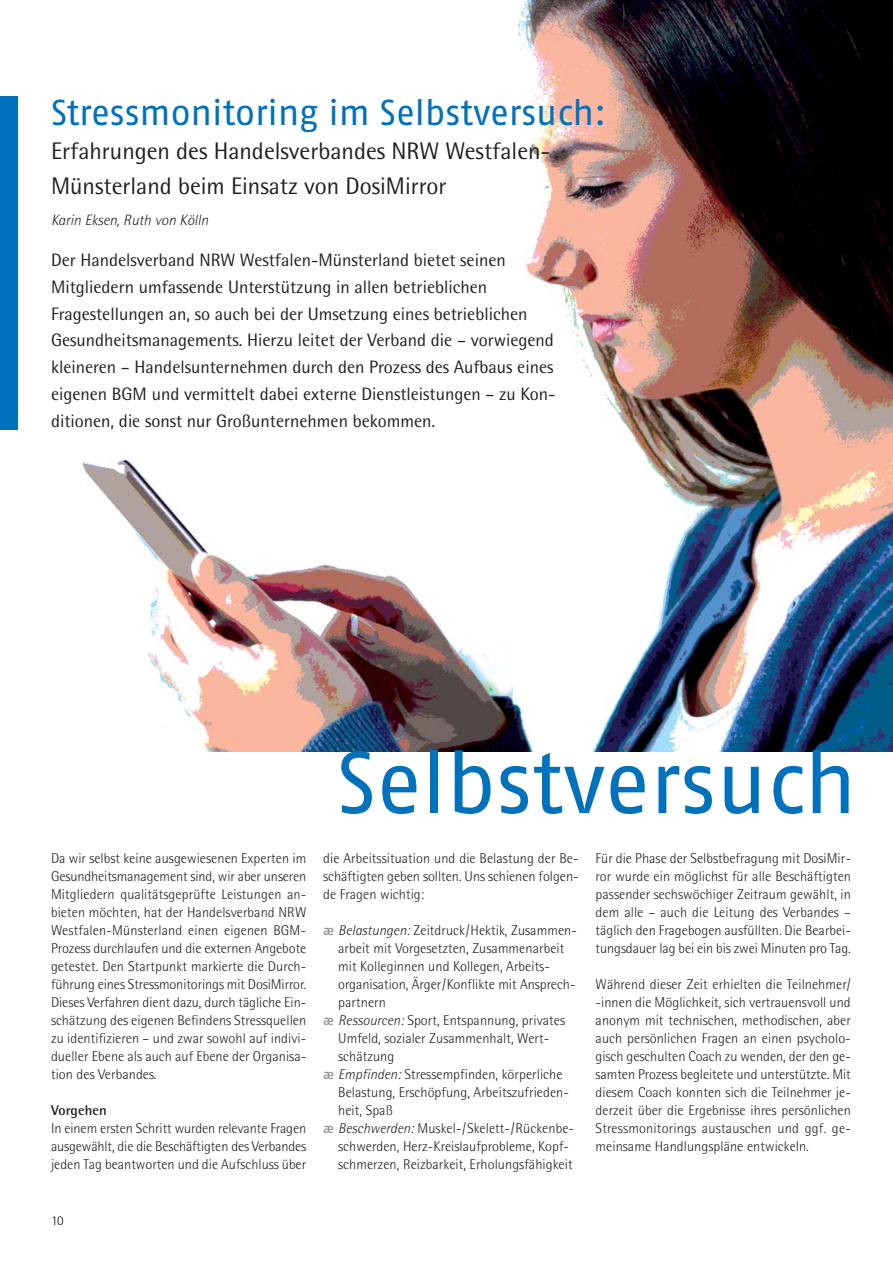
<style>
.page{position:relative;width:893px;height:1262px;background:#fff}
.page>*{position:absolute;margin:0;border:0;box-sizing:border-box;transform-origin:0 0}
.t1{font:87.45px "Fago No";letter-spacing:-.005em;color:#0071bc}
.t2{font:36px "Fago No";letter-spacing:-.005em;color:#0071bc}
.t3{font:24px/34.5px "Rotis Semi Sans";color:#231f20}
.t4{font:18px/26.7px "Rotis Semi Sans";color:#231f20}
.t5{font:italic 300 15px "Rotis Semi Sans";color:#231f20}
.t6{font:300 14.25px/18px "Rotis Semi Sans";letter-spacing:.005em;color:#231f20;text-align:justify}
.t7{font:700 14.25px "Rotis Semi Sans";letter-spacing:.005em;color:#231f20}
.t8{font:300 13.5px "Rotis Semi Sans";color:#231f20}
.s1{font-family:"Fago No Med";font-weight:400;font-size:13.5px;color:#939598}
.s2{font-style:italic}
</style>
<div class="page">
<img style="left:17px;top:0;width:875px;height:752px">
<div style="left:0;top:96px;width:17px;height:334px;background:#0071bc"></div>
<h2 class="t2" style="left:51px;top:92px;width:557px">Stressmonitoring im Selbstversuch:</h2>
<h3 class="t3" style="left:51px;top:133px;width:501px">Erfahrungen des Handelsverbandes NRW Westfalen-<br>Münsterland beim Einsatz von DosiMirror</h3>
<p class="t5" style="left:51px;top:211px;width:159px">Karin Eksen, Ruth von Kölln</p>
<p class="t4" style="left:51px;top:247px;width:506px">Der Handelsverband NRW Westfalen-Münsterland bietet seinen Mitgliedern umfassende Unterstützung in allen betrieblichen Fragestellungen an, so auch bei der Umsetzung eines betrieblichen Gesundheitsmanagements. Hierzu leitet der Verband die – vorwiegend kleineren – Handelsunternehmen durch den Prozess des Aufbaus eines eigenen BGM und vermittelt dabei externe Dienstleistungen – zu Kon&shy;ditionen, die sonst nur Großunternehmen bekommen.</p>
<p class="t6" style="left:51px;top:849px;width:257px">Da wir selbst keine ausgewiesenen Experten im Gesundheitsmanagement sind, wir aber unseren Mitgliedern qualitätsgeprüfte Leistungen an&shy;bieten möchten, hat der Handelsverband NRW Westfalen-Münsterland einen eigenen BGM-Prozess durchlaufen und die externen Angebote getestet. Den Startpunkt markierte die Durch&shy;führung eines Stressmonitorings mit DosiMirror.<br>Dieses Verfahren dient dazu, durch tägliche Ein&shy;schätzung des eigenen Befindens Stressquellen zu identifizieren – und zwar sowohl auf indivi&shy;dueller Ebene als auch auf Ebene der Organisa&shy;tion des Verbandes.</p>
<p class="t7" style="left:51px;top:1101px;width:57px">Vorgehen</p>
<p class="t6" style="left:51px;top:1119px;width:257px">In einem ersten Schritt wurden relevante Fragen ausgewählt, die die Beschäftigten des Verbandes jeden Tag beantworten und die Aufschluss über</p>
<p class="t8" style="left:51px;top:1212px;width:14px">10</p>
<h1 class="t1" style="left:337px;top:733px;width:521px">Selbstversuch</h1>
<p class="t6" style="left:323px;top:849px;width:257px">die Arbeitssituation und die Belastung der Be&shy;schäftigten geben sollten. Uns schienen folgen - de Fragen wichtig:</p>
<p class="t6" style="left:323px;top:921px;width:255px"><span class="s1">æ</span> <span class="s2">Belastungen:</span> Zeitdruck/Hektik, Zusammen-</p>
<p class="t6" style="left:338px;top:939px;width:228px">arbeit mit Vorgesetzten, Zusammenarbeit</p>
<p class="t6" style="left:338px;top:957px;width:213px">mit Kolleginnen und Kollegen, Arbeits -</p>
<p class="t6" style="left:338px;top:975px;width:239px">organisation, Ärger/Konflikte mit Ansprech-</p>
<p class="t6" style="left:338px;top:993px;width:49px">partnern</p>
<p class="t6" style="left:323px;top:1011px;width:243px"><span class="s1">æ</span> <span class="s2">Ressourcen:</span> Sport, Entspannung, privates</p>
<p class="t6" style="left:338px;top:1029px;width:213px">Umfeld, sozialer Zusammenhalt, Wert-</p>
<p class="t6" style="left:338px;top:1047px;width:58px">schätzung</p>
<p class="t6" style="left:323px;top:1065px;width:241px"><span class="s1">æ</span> <span class="s2">Empfinden:</span> Stressempfinden, körperliche</p>
<p class="t6" style="left:338px;top:1083px;width:232px">Belastung, Erschöpfung, Arbeitszufrieden-</p>
<p class="t6" style="left:338px;top:1101px;width:56px">heit, Spaß</p>
<p class="t6" style="left:323px;top:1119px;width:252px"><span class="s1">æ</span> <span class="s2">Beschwerden:</span> Muskel-/Skelett-/Rückenbe-</p>
<p class="t6" style="left:338px;top:1137px;width:232px">schwerden, Herz-Kreislaufprobleme, Kopf-</p>
<p class="t6" style="left:338px;top:1155px;width:236px">schmerzen, Reizbarkeit, Erholungsfähigkeit</p>
<p class="t6" style="left:595px;top:849px;width:257px">Für die Phase der Selbstbefragung mit DosiMir&shy;ror wurde ein möglichst für alle Beschäftigten passender sechswöchiger Zeitraum gewählt, in dem alle – auch die Leitung des Verbandes – täglich den Fragebogen ausfüllten. Die Bearbei - tungsdauer lag bei ein bis zwei Minuten pro Tag.</p>
<p class="t6" style="left:595px;top:975px;width:257px">Während dieser Zeit erhielten die Teilnehmer/ -innen die Möglichkeit, sich vertrauensvoll und anonym mit technischen, methodischen, aber auch persönlichen Fragen an einen psycholo&shy;gisch geschulten Coach zu wenden, der den ge&shy;samten Prozess begleitete und unterstützte. Mit diesem Coach konnten sich die Teilnehmer je&shy;derzeit über die Ergebnisse ihres persönlichen Stressmonitorings austauschen und ggf. ge&shy;meinsame Handlungspläne entwickeln.</p>
</div>
